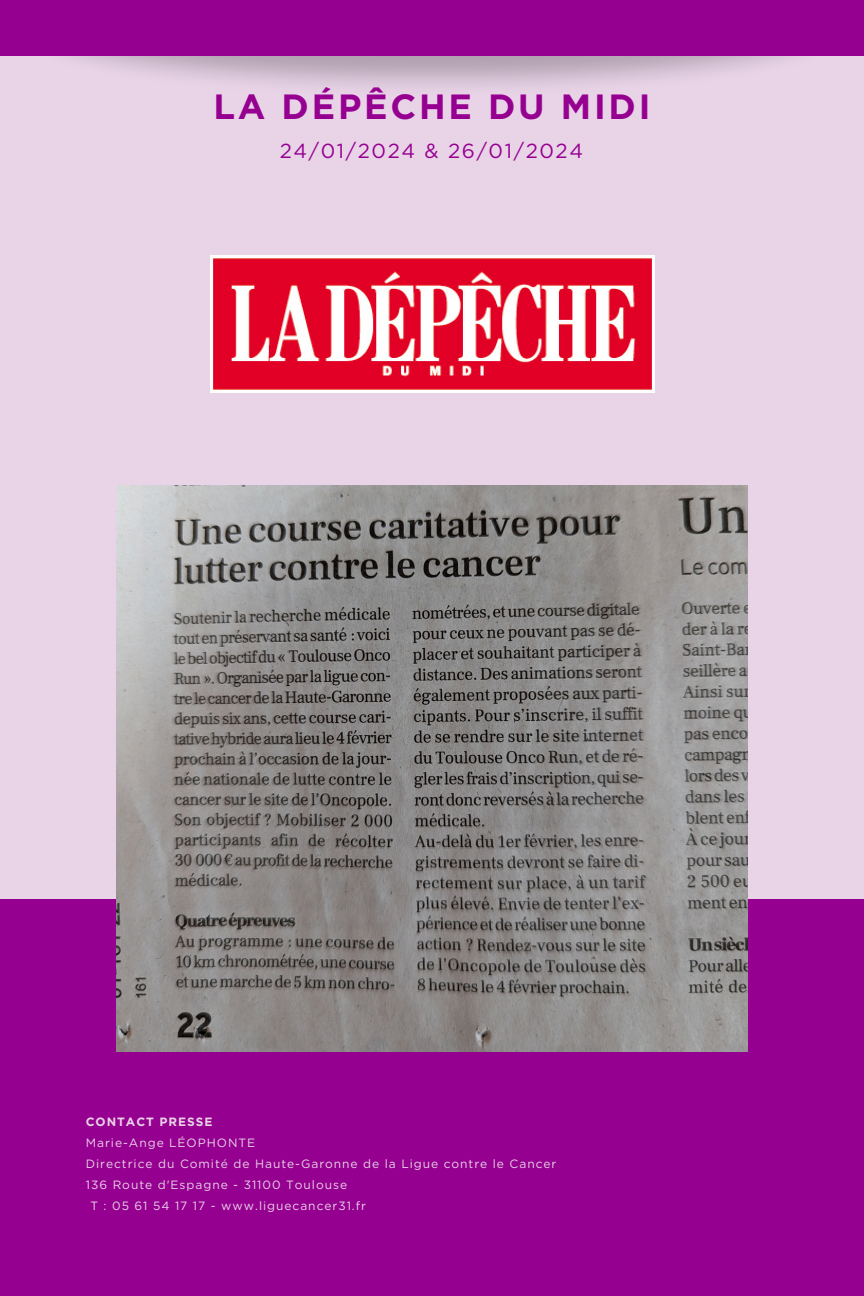
<style>
.page{position:relative;width:864px;height:1296px;background:#e8d3e7}
.page>*{position:absolute;margin:0;border:0;box-sizing:border-box;transform-origin:0 0}
.t1{font:700 35px "Gotham";letter-spacing:.08em;color:#960090}
.t2{font:20.3px "Gotham";letter-spacing:.08em;color:#960090}
.t3{font:12px "Gotham";letter-spacing:.08em;color:#e8d3e7}
.t4{font:700 12px "Gotham";letter-spacing:.08em;color:#e8d3e7}
</style>
<div class="page">
<div style="left:0;top:0;width:864px;height:56px;background:#960090"></div>
<div style="left:0;top:899px;width:864px;height:397px;background:#960090"></div>
<img style="left:210px;top:255px;width:444px;height:138px">
<img style="left:117px;top:486px;width:631px;height:566px">
<h2 class="t1" style="left:213px;top:85px;width:439px">LA DÉPÊCHE DU MIDI</h2>
<p class="t2" style="left:280px;top:138px;width:305px">24/01/2024 &amp; 26/01/2024</p>
<p class="t4" style="left:86px;top:1114px;width:128px">CONTACT PRESSE</p>
<p class="t3" style="left:86px;top:1135px;width:171px">Marie-Ange LÉOPHONTE</p>
<p class="t3" style="left:86px;top:1156px;width:472px">Directrice du Comité de Haute-Garonne de la Ligue contre le Cancer</p>
<p class="t3" style="left:86px;top:1177px;width:263px">136 Route d'Espagne - 31100 Toulouse</p>
<p class="t3" style="left:90px;top:1198px;width:277px">T : 05 61 54 17 17 - www.liguecancer31.fr</p>
</div>
